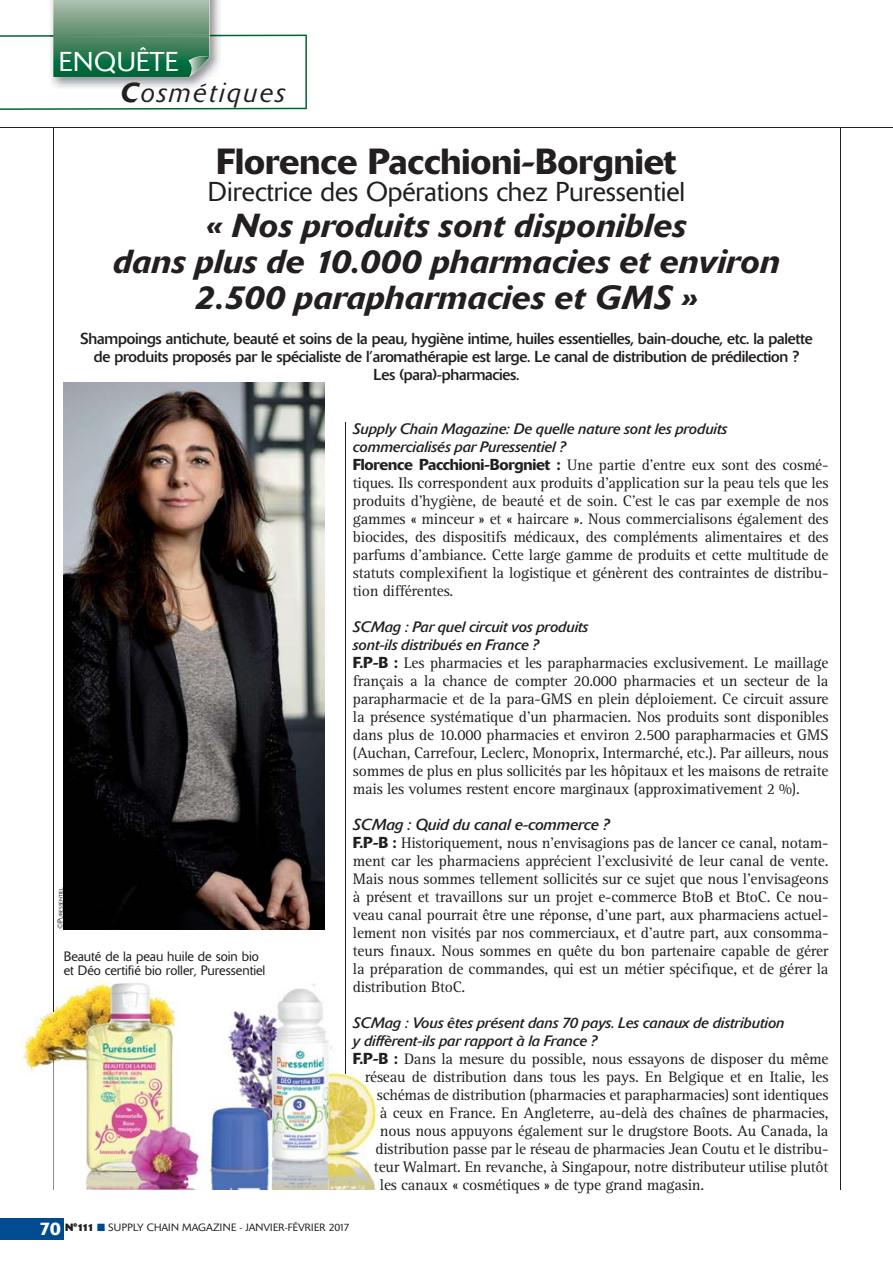
<style>
.page{position:relative;width:893px;height:1263px;background:#fff}
.page>*{position:absolute;margin:0;border:0;box-sizing:border-box;transform-origin:0 0}
.t1{font:500 36px "Delta";color:#231f20}
.t2{font:italic 500 33px/36px "Delta";color:#231f20;text-align:center}
.t3{font:300 27px "Delta";color:#231f20}
.t4{font:italic 300 27px/31.2px "Delta";letter-spacing:.1em;color:#231f20}
.t5{font:15.75px/18px "Rotis Serif";letter-spacing:-.015em;color:#231f20;text-align:justify}
.t6{font:15.75px/18px "Delta";letter-spacing:-.015em;color:#231f20;text-align:center}
.t7{font:italic 15.75px "Delta";letter-spacing:-.015em;color:#231f20}
.t8{font:italic 15px/18px "Delta";letter-spacing:-.015em;color:#231f20}
.t9{font:300 13.5px/13.5px "Delta";color:#231f20}
.t10{font:300 10.5px "Delta";letter-spacing:.02em;color:#231f20}
.t11{font:300 5.25px "Delta";letter-spacing:.02em;color:#231f20}
.s1{font-style:normal;color:#fff}
.s2{font-weight:500}
.s3{font-family:"Delta";font-weight:500}
.s4{font-size:7.5px}
.s5{font-weight:500;font-size:18px;color:#fff}
.s6{font-weight:700}
.s7{color:#004a8f}
</style>
<div class="page">
<div style="left:0;top:1218px;width:64px;height:22px;background:#004a8f"></div>
<hr style="left:840px;top:128px;width:1px;height:1062px;background:#231f20">
<img style="left:51px;top:0;width:171px;height:35px">
<img style="left:210px;top:0;width:1px;height:35px">
<svg style="left:0;top:35px;width:307px;height:75px"></svg>
<img style="left:53px;top:0;width:157px;height:77px">
<img style="left:53px;top:35px;width:157px;height:2px">
<img style="left:61px;top:47px;width:117px;height:27px">
<img style="left:188px;top:56px;width:22px;height:21px">
<img style="left:208px;top:984px;width:170px;height:206px">
<img style="left:64px;top:383px;width:261px;height:546px">
<img style="left:23px;top:974px;width:179px;height:216px">
<hr style="left:0;top:127px;width:893px;height:1px;background:#231f20">
<hr style="left:345px;top:423px;width:1px;height:651px;background:#231f20">
<img style="left:53px;top:1060px;width:1px;height:130px">
<hr style="left:53px;top:128px;width:1px;height:884px;background:#231f20">
<h3 class="t4" style="left:120px;top:49px;width:166px;text-indent:-61px"><span class="s1">ENQUÊTE<br></span><span class="s2">C</span>osmétiques</h3>
<h1 class="t1" style="left:216px;top:149px;width:462px">Florence Pacchioni-Borgniet</h1>
<h3 class="t3" style="left:208px;top:182px;width:479px">Directrice des Opérations chez Puressentiel</h3>
<h2 class="t2" style="left:113px;top:211px;width:668px">« Nos produits sont disponibles<br>dans plus de 10.000 pharmacies et environ<br>2.500 parapharmacies et GMS »</h2>
<p class="t6" style="left:80px;top:331px;width:734px">Shampoings antichute, beauté et soins de la peau, hygiène intime, huiles essentielles, bain-douche, etc. la palette de produits proposés par le spécialiste de l’aromathérapie est large. Le canal de distribution de prédilection ?<br>Les (para)-pharmacies.</p>
<p class="t8" style="left:353px;top:421px;width:376px">Supply Chain Magazine: De quelle nature sont les produits commercialisés par Puressentiel ?</p>
<p class="t5" style="left:353px;top:457px;width:477px"><span class="s3">Florence Pacchioni-Borgniet :</span> Une partie d’entre eux sont des cosmé&shy;tiques. Ils correspondent aux produits d’application sur la peau tels que les produits d’hygiène, de beauté et de soin. C’est le cas par exemple de nos gammes « minceur » et « haircare ». Nous commercialisons également des biocides, des dispositifs médicaux, des compléments alimentaires et des parfums d’ambiance. Cette large gamme de produits et cette multitude de statuts complexifient la logistique et génèrent des contraintes de distribu&shy;tion différentes.</p>
<p class="t8" style="left:353px;top:619px;width:237px">SCMag : Par quel circuit vos produits sont-ils distribués en France ?</p>
<p class="t5" style="left:353px;top:655px;width:477px"><span class="s3">F.P-B :</span> Les pharmacies et les parapharmacies exclusivement. Le maillage français a la chance de compter 20.000 pharmacies et un secteur de la parapharmacie et de la para-GMS en plein déploiement. Ce circuit assure la présence systématique d’un pharmacien. Nos produits sont disponibles dans plus de 10.000 pharmacies et environ 2.500 parapharmacies et GMS (Auchan, Carrefour, Leclerc, Monoprix, Intermarché, etc.). Par ailleurs, nous sommes de plus en plus sollicités par les hôpitaux et les maisons de retraite mais les volumes restent encore marginaux (approximativement 2 %).</p>
<p class="t7" style="left:353px;top:819px;width:258px">SCMag : Quid du canal e-commerce ?</p>
<p class="t5" style="left:353px;top:835px;width:477px"><span class="s3">F.P-B :</span> Historiquement, nous n’envisagions pas de lancer ce canal, notam&shy;ment car les pharmaciens apprécient l’exclusivité de leur canal de vente.<br>Mais nous sommes tellement sollicités sur ce sujet que nous l’envisageons à présent et travaillons sur un projet e-commerce BtoB et BtoC. Ce nou&shy;veau canal pourrait être une réponse, d’une part, aux pharmaciens actuel&shy;lement non visités par nos commerciaux, et d’autre part, aux consomma&shy;teurs finaux. Nous sommes en quête du bon partenaire capable de gérer la préparation de commandes, qui est un métier spécifique, et de gérer la distribution BtoC.</p>
<p class="t8" style="left:353px;top:1015px;width:433px">SCMag : Vous êtes présent dans 70 pays. Les canaux de distribution y diffèrent-ils par rapport à la France ?</p>
<p class="t5" style="left:353px;top:1051px;width:477px"><span class="s3">F.P-B :</span> Dans la mesure du possible, nous essayons de disposer du même</p>
<p class="t5" style="left:365px;top:1069px;width:465px">réseau de distribution dans tous les pays. En Belgique et en Italie, les</p>
<p class="t5" style="left:377px;top:1087px;width:453px">schémas de distribution (pharmacies et parapharmacies) sont identiques</p>
<p class="t5" style="left:380px;top:1105px;width:450px">à ceux en France. En Angleterre, au-delà des chaînes de pharmacies,</p>
<p class="t5" style="left:380px;top:1123px;width:450px">nous nous appuyons également sur le drugstore Boots. Au Canada, la</p>
<p class="t5" style="left:375px;top:1141px;width:455px">distribution passe par le réseau de pharmacies Jean Coutu et le distribu-</p>
<p class="t5" style="left:374px;top:1159px;width:456px">teur Walmart. En revanche, à Singapour, notre distributeur utilise plutôt</p>
<p class="t5" style="left:380px;top:1177px;width:326px">les canaux « cosmétiques » de type grand magasin.</p>
<p class="t11" style="left:59px;top:929px;width:43px;rotate:-90deg"><span class="s4">©P</span>URESSENTIEL</p>
<p class="t9" style="left:64px;top:951px;width:203px">Beauté de la peau huile de soin bio et Déo certifié bio roller, Puressentiel</p>
<p class="t10" style="left:39px;top:1224px;width:311px"><span class="s5">70</span> <span class="s6">N°111</span> <span class="s7">■</span> SUPPLY CHAIN MAGAZINE - JANVIER-FÉVRIER 2017</p>
</div>
